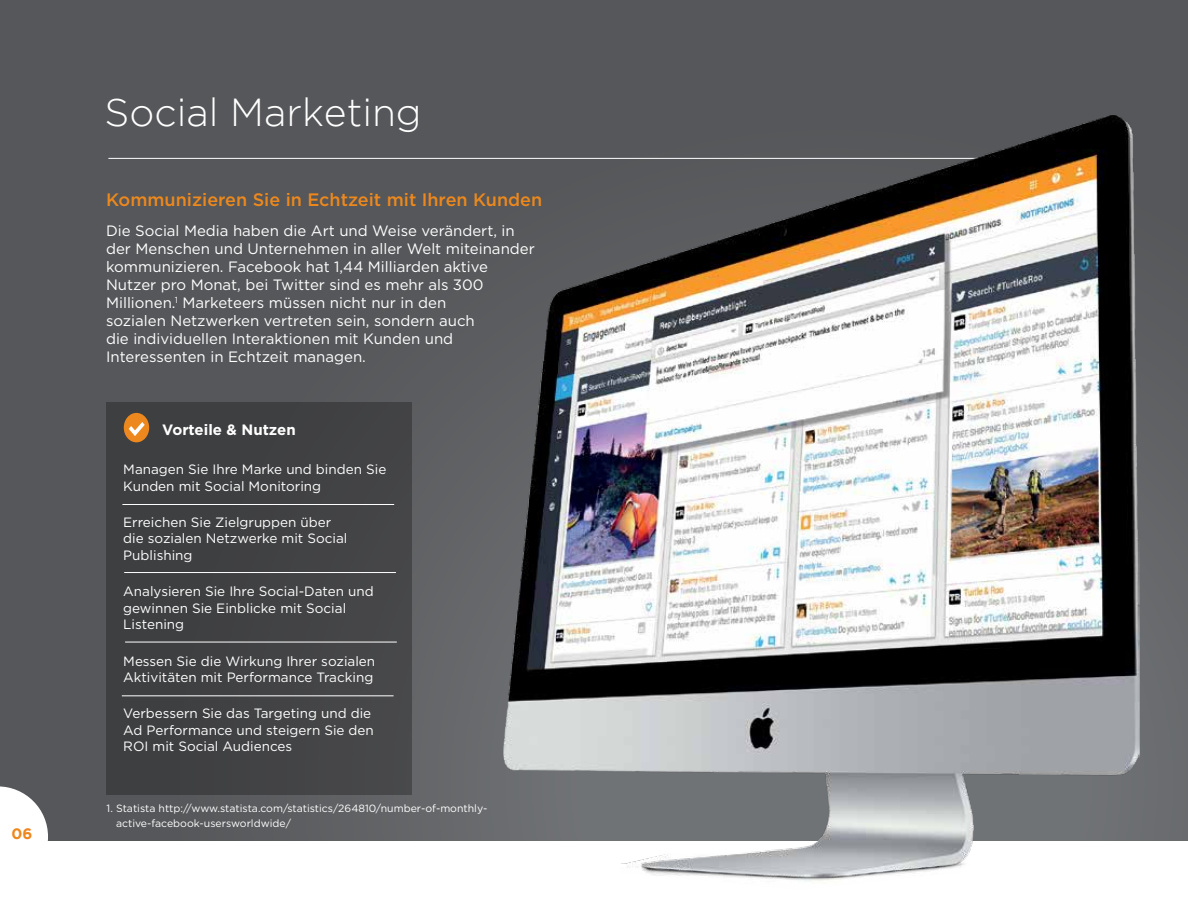
<style>
.page{position:relative;width:1188px;height:918px;background:#fff}
.page>*{position:absolute;margin:0;border:0;box-sizing:border-box;transform-origin:0 0}
.t1{font:300 39px "Gotham";color:#fff}
.t2{font:500 18px "Gotham";color:#ec881d}
.t3{font:15px/18px "Gotham";color:#fff}
.t4{font:700 15px "Gotham";color:#fff}
.t5{font:700 15px "Gotham";color:#ec881d}
.t6{font:13.5px/16.5px "Gotham";color:#fff}
.t7{font:10.5px/15px "Gotham";color:#fff}
</style>
<div class="page">
<div style="left:0;top:0;width:1188px;height:840px;background:#55575a"></div>
<hr style="left:108px;top:158px;width:972px;height:1px;background:#fff">
<img style="left:503px;top:115px;width:637px;height:766px">
<div style="left:107px;top:402px;width:305px;height:392px;background:#404143"></div>
<hr style="left:122px;top:504px;width:272px;height:1px;background:#fff">
<hr style="left:124px;top:572px;width:272px;height:1px;background:#fff">
<hr style="left:125px;top:642px;width:272px;height:1px;background:#fff">
<hr style="left:122px;top:696px;width:272px;height:1px;background:#fff">
<div style="left:124px;top:413px;width:25px;height:29px;background:#ec881d;border-radius:50%"></div>
<svg style="left:129px;top:422px;width:16px;height:14px"></svg>
<svg style="left:0;top:786px;width:48px;height:55px"></svg>
<img style="left:491px;top:247px;width:183px;height:224px">
<p class="t5" style="left:12px;top:825px;width:22px">06</p>
<h1 class="t1" style="left:105px;top:91px;width:319px">Social Marketing</h1>
<h2 class="t2" style="left:106px;top:188px;width:438px">Kommunizieren Sie in Echtzeit mit Ihren Kunden</h2>
<p class="t3" style="left:106px;top:222px;width:430px">Die Social Media haben die Art und Weise verändert, in der Menschen und Unternehmen in aller Welt miteinander kommunizieren. Facebook hat 1,44 Milliarden aktive Nutzer pro Monat, bei Twitter sind es mehr als 300<br>Millionen.<sup>1</sup> Marketeers müssen nicht nur in den<br>sozialen Netzwerken vertreten sein, sondern auch<br>die individuellen Interaktionen mit Kunden und Interessenten in Echtzeit managen.</p>
<p class="t4" style="left:162px;top:420px;width:135px">Vorteile &amp; Nutzen</p>
<p class="t6" style="left:123px;top:461px;width:265px">Managen Sie Ihre Marke und binden Sie<br>Kunden mit Social Monitoring</p>
<p class="t6" style="left:123px;top:514px;width:226px">Erreichen Sie Zielgruppen über die sozialen Netzwerke mit Social<br>Publishing</p>
<p class="t6" style="left:123px;top:583px;width:252px">Analysieren Sie Ihre Social-Daten und gewinnen Sie Einblicke mit Social<br>Listening</p>
<p class="t6" style="left:123px;top:652px;width:253px">Messen Sie die Wirkung Ihrer sozialen<br>Aktivitäten mit Performance Tracking</p>
<p class="t6" style="left:123px;top:705px;width:252px">Verbessern Sie das Targeting und die<br>Ad Performance und steigern Sie den<br>ROI mit Social Audiences</p>
<p class="t7" style="left:116px;top:801px;width:373px;text-indent:-9px">1. Statista http://www.statista.com/statistics/264810/number-of-monthly&shy;active-facebook-usersworldwide/</p>
</div>
